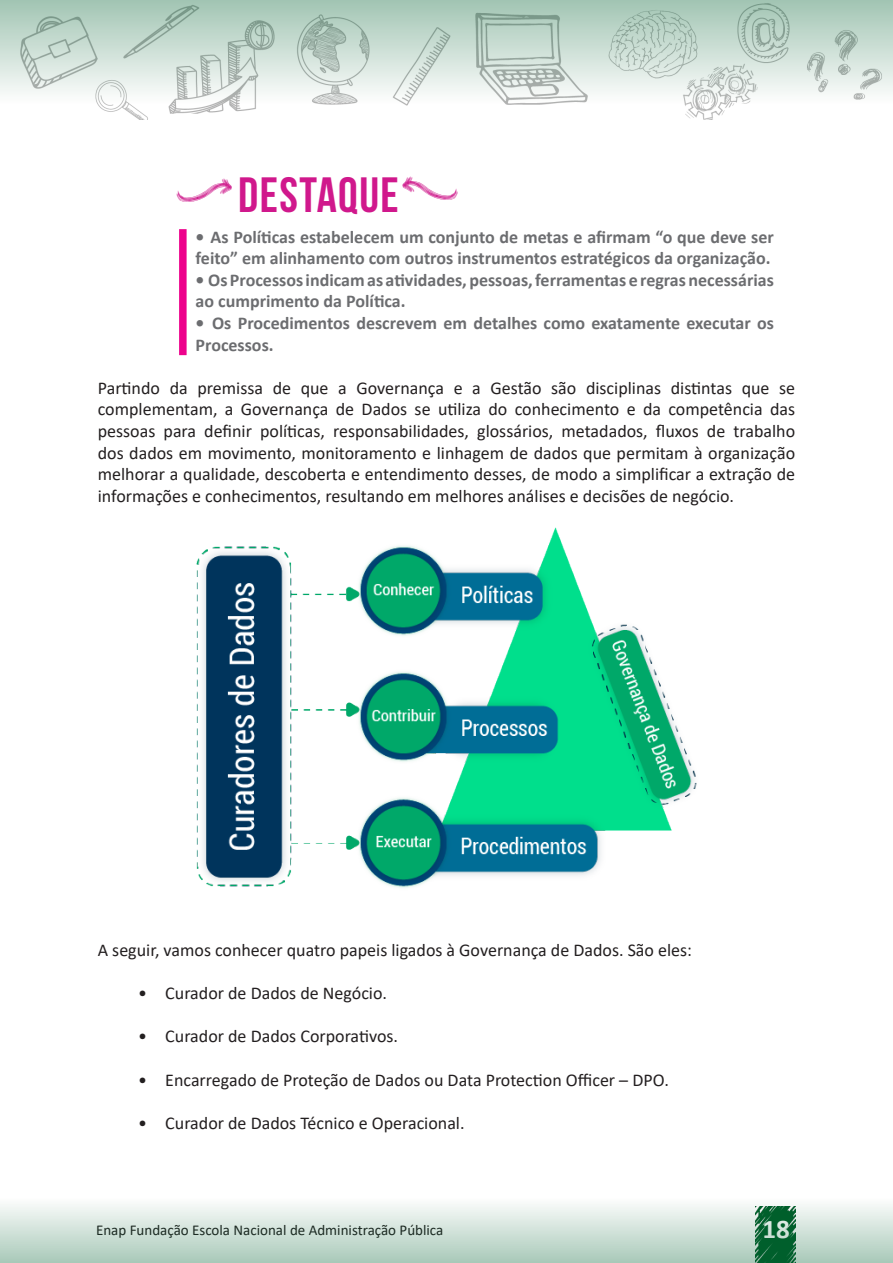
<style>
.page{position:relative;width:893px;height:1263px;background:#fff}
.page>*{position:absolute;margin:0;border:0;box-sizing:border-box;transform-origin:0 0}
.t1{font:49.5px "Bebas Neue";letter-spacing:.03em;color:#d0188c}
.t2{font:700 27px "Calibri";color:#fff}
.texto{font:18px/21.6px "Calibri";color:#231f20;text-align:justify}
.Destaque_texto{font:700 18px/21.6px "Calibri";color:#6c6d70}
.t3{font:15px "Calibri";color:#231f20}
</style>
<div class="page">
<svg style="left:0;top:0;width:893px;height:120px"></svg>
<svg style="left:0;top:1205px;width:893px;height:58px;background:#c5dad0"></svg>
<div style="left:179px;top:229px;width:8px;height:126px;background:#ed028c"></div>
<img style="left:196px;top:527px;width:501px;height:361px">
<p class="t1" style="left:177px;top:168px;width:223px"><sup>h,</sup> DESTAQUE</p>
<p class="Destaque_texto" style="left:196px;top:226px;width:580px">• As Políticas estabelecem um conjunto de metas e afirmam “o que deve ser feito” em alinhamento com outros instrumentos estratégicos da organização.</p>
<p class="Destaque_texto" style="left:196px;top:269px;width:580px">• Os Processos indicam as atividades, pessoas, ferramentas e regras necessárias ao cumprimento da Política.</p>
<p class="Destaque_texto" style="left:196px;top:312px;width:580px">• Os Procedimentos descrevem em detalhes como exatamente executar os<br>Processos.</p>
<p class="texto" style="left:98px;top:377px;width:699px">Partindo da premissa de que a Governança e a Gestão são disciplinas distintas que se complementam, a Governança de Dados se utiliza do conhecimento e da competência das pessoas para definir políticas, responsabilidades, glossários, metadados, fluxos de trabalho dos dados em movimento, monitoramento e linhagem de dados que permitam à organização melhorar a qualidade, descoberta e entendimento desses, de modo a simplificar a extração de informações e conhecimentos, resultando em melhores análises e decisões de negócio.</p>
<p class="texto" style="left:98px;top:939px;width:596px">A seguir, vamos conhecer quatro papeis ligados à Governança de Dados. São eles:</p>
<p class="texto" style="left:138px;top:982px;width:250px">• Curador de Dados de Negócio.</p>
<p class="texto" style="left:138px;top:1025px;width:261px">• Curador de Dados Corporativos.</p>
<p class="texto" style="left:138px;top:1068px;width:532px">• Encarregado de Proteção de Dados ou Data Protection Officer – DPO.</p>
<p class="texto" style="left:138px;top:1111px;width:328px">• Curador de Dados Técnico e Operacional.</p>
<p class="t3" style="left:96px;top:1220px;width:349px">Enap Fundação Escola Nacional de Administração Pública</p>
<h2 class="t2" style="left:763px;top:1210px;width:29px">18</h2>
</div>
